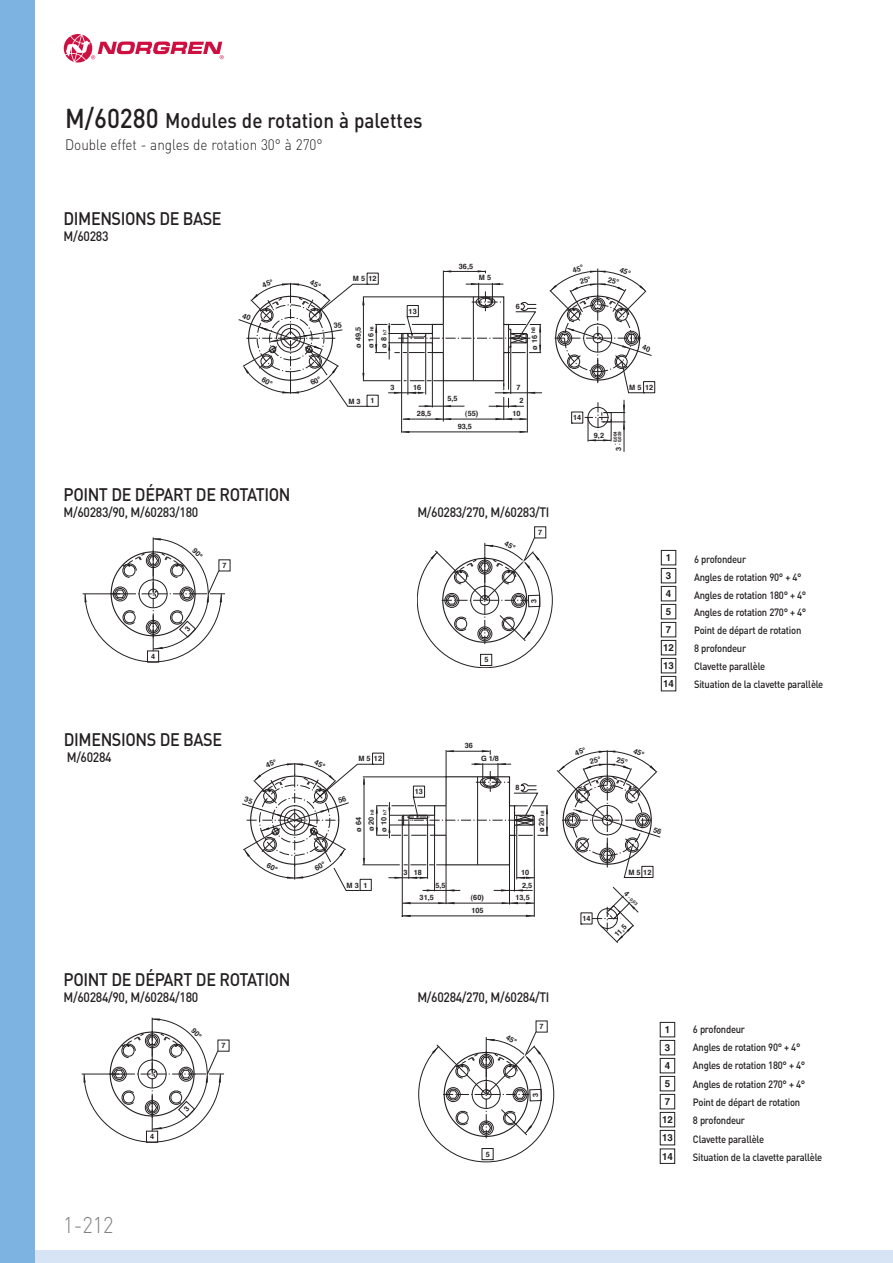
<style>
.page{position:relative;width:893px;height:1263px;background:#fff}
.page>*{position:absolute;margin:0;border:0;box-sizing:border-box;transform-origin:0 0}
.t1{font:300 22.5px "DIN";color:#808285;scale:.9 1}
.t2{font:500 21px "DIN";color:#231f20;scale:.9 1}
.t3{font:500 18px "DIN";letter-spacing:-.025em;color:#231f20;scale:.9 1}
.t4{font:300 15px "DIN";color:#231f20;scale:.9 1}
.t5{font:500 13.5px "DIN";letter-spacing:-.025em;color:#231f20;scale:.9 1}
.t6{font:500 10.5px/17.9px "DIN";letter-spacing:-.025em;color:#231f20;scale:.9 1}
.t7{font:700 9.75px "Norgren";color:#231f20}
.t8{font:700 7.35px/12.9px "Helvetica";color:#231f20}
.t9{font:700 4.5px "Helvetica";color:#231f20}
.s1{font-size:27px}
.s2{font-size:4.5px}
.s3{font-size:7.35px}
</style>
<div class="page">
<hr style="left:83px;top:594px;width:41px;height:1px;background:#231f20">
<hr style="left:153px;top:537px;width:1px;height:57px;background:#231f20">
<hr style="left:527px;top:342px;width:1px;height:91px;background:#231f20">
<hr style="left:401px;top:342px;width:1px;height:91px;background:#231f20">
<hr style="left:495px;top:393px;width:47px;height:1px;background:#231f20">
<hr style="left:402px;top:432px;width:125px;height:1px;background:#231f20">
<svg style="left:402px;top:431px;width:7px;height:2px"></svg>
<svg style="left:519px;top:431px;width:8px;height:2px"></svg>
<div style="left:643px;top:381px;width:12px;height:12px;border:1px solid #231f20"></div>
<hr style="left:624px;top:400px;width:1px;height:52px;background:#231f20">
<svg style="left:585px;top:402px;width:40px;height:40px"></svg>
<div style="left:571px;top:412px;width:12px;height:11px;border:1px solid #231f20"></div>
<div style="left:588px;top:407px;width:20px;height:21px;border:1px solid #231f20;border-radius:50%"></div>
<div style="left:534px;top:527px;width:12px;height:11px;border:1px solid #231f20"></div>
<hr style="left:82px;top:1074px;width:41px;height:1px;background:#231f20">
<hr style="left:152px;top:1018px;width:1px;height:56px;background:#231f20">
<svg style="left:592px;top:887px;width:47px;height:56px"></svg>
<div style="left:0;top:1250px;width:893px;height:13px;background:#d6e4f5"></div>
<div style="left:0;top:0;width:34px;height:1263px;background:#7cb3e1"></div>
<svg style="left:64px;top:34px;width:160px;height:29px"></svg>
<div style="left:661px;top:676px;width:15px;height:15px;border:1px solid #231f20"></div>
<div style="left:661px;top:658px;width:15px;height:15px;border:1px solid #231f20"></div>
<div style="left:661px;top:640px;width:15px;height:15px;border:1px solid #231f20"></div>
<div style="left:661px;top:622px;width:15px;height:15px;border:1px solid #231f20"></div>
<div style="left:661px;top:604px;width:15px;height:15px;border:1px solid #231f20"></div>
<div style="left:661px;top:586px;width:15px;height:15px;border:1px solid #231f20"></div>
<div style="left:661px;top:568px;width:15px;height:15px;border:1px solid #231f20"></div>
<div style="left:661px;top:550px;width:15px;height:15px;border:1px solid #231f20"></div>
<div style="left:660px;top:1149px;width:15px;height:15px;border:1px solid #231f20"></div>
<div style="left:660px;top:1130px;width:15px;height:15px;border:1px solid #231f20"></div>
<div style="left:660px;top:1112px;width:15px;height:15px;border:1px solid #231f20"></div>
<div style="left:660px;top:1094px;width:15px;height:15px;border:1px solid #231f20"></div>
<div style="left:660px;top:1076px;width:15px;height:15px;border:1px solid #231f20"></div>
<div style="left:660px;top:1058px;width:15px;height:15px;border:1px solid #231f20"></div>
<div style="left:660px;top:1040px;width:15px;height:15px;border:1px solid #231f20"></div>
<div style="left:660px;top:1022px;width:15px;height:15px;border:1px solid #231f20"></div>
<svg style="left:84px;top:538px;width:141px;height:124px"></svg>
<svg style="left:549px;top:268px;width:103px;height:126px"></svg>
<svg style="left:239px;top:270px;width:302px;height:152px"></svg>
<svg style="left:417px;top:538px;width:136px;height:130px"></svg>
<svg style="left:83px;top:1019px;width:141px;height:123px"></svg>
<svg style="left:242px;top:750px;width:306px;height:167px"></svg>
<svg style="left:557px;top:750px;width:104px;height:128px"></svg>
<svg style="left:418px;top:1032px;width:136px;height:130px"></svg>
<h2 class="t2" style="left:65px;top:113px;width:399px"><span class="s1">M/60280</span> Modules de rotation à palettes</h2>
<h3 class="t4" style="left:65px;top:139px;width:288px">Double effet - angles de rotation 30° à 270°</h3>
<h3 class="t3" style="left:64px;top:212px;width:177px">DIMENSIONS DE BASE</h3>
<p class="t5" style="left:64px;top:232px;width:51px">M/60283</p>
<p class="t8" style="left:353px;top:273px;width:14px">M 5</p>
<p class="t8" style="left:368px;top:273px;width:10px">12</p>
<p class="t8" style="left:409px;top:305px;width:10px">13</p>
<p class="t8" style="left:459px;top:260px;width:16px">36,5</p>
<p class="t8" style="left:479px;top:272px;width:14px">M 5</p>
<p class="t8" style="left:516px;top:301px;width:6px">6</p>
<p class="t8" style="left:365px;top:348px;width:23px;rotate:-90deg">ø 16 <span class="s2">h8 </span>ø 8 <span class="s2">h7</span></p>
<p class="t8" style="left:529px;top:350px;width:24px;rotate:-90deg">ø 16 <sup>h8</sup></p>
<p class="t8" style="left:352px;top:348px;width:22px;rotate:-90deg">ø 49,5</p>
<p class="t8" style="left:348px;top:395px;width:14px">M 3</p>
<p class="t8" style="left:370px;top:395px;width:6px">1</p>
<p class="t8" style="left:390px;top:382px;width:6px">3</p>
<p class="t8" style="left:413px;top:382px;width:10px">16</p>
<p class="t8" style="left:447px;top:393px;width:12px">5,5</p>
<p class="t8" style="left:516px;top:382px;width:6px">7</p>
<p class="t8" style="left:519px;top:395px;width:6px">2</p>
<p class="t8" style="left:417px;top:408px;width:16px">28,5</p>
<p class="t8" style="left:465px;top:408px;width:14px">(55)</p>
<p class="t8" style="left:512px;top:408px;width:10px">10</p>
<p class="t8" style="left:458px;top:421px;width:16px">93,5</p>
<h3 class="t3" style="left:64px;top:488px;width:254px">POINT DE DÉPART DE ROTATION</h3>
<p class="t5" style="left:64px;top:508px;width:151px">M/60283/90, M/60283/180</p>
<p class="t5" style="left:417px;top:508px;width:148px">M/60283/270, M/60283/TI</p>
<p class="t8" style="left:151px;top:650px;width:6px">4</p>
<p class="t8" style="left:222px;top:559px;width:6px">7</p>
<h3 class="t3" style="left:64px;top:733px;width:177px">DIMENSIONS DE BASE</h3>
<p class="t5" style="left:67px;top:753px;width:51px">M/60284</p>
<p class="t8" style="left:538px;top:526px;width:6px">7</p>
<p class="t8" style="left:358px;top:753px;width:14px">M 5</p>
<p class="t8" style="left:374px;top:753px;width:10px">12</p>
<p class="t8" style="left:415px;top:786px;width:10px">13</p>
<p class="t8" style="left:484px;top:654px;width:6px">5</p>
<p class="t8" style="left:465px;top:740px;width:10px">36</p>
<p class="t8" style="left:481px;top:753px;width:19px">G 1/8</p>
<p class="t8" style="left:515px;top:782px;width:6px">8</p>
<p class="t8" style="left:366px;top:832px;width:24px;rotate:-90deg">ø 20 <span class="s2">h8 </span>ø 10 <span class="s2">h7</span></p>
<p class="t8" style="left:536px;top:832px;width:23px;rotate:-90deg">ø 20 <span class="s2">h8</span></p>
<p class="t8" style="left:353px;top:832px;width:16px;rotate:-90deg">ø 64</p>
<p class="t8" style="left:346px;top:879px;width:14px">M 3</p>
<p class="t8" style="left:364px;top:879px;width:6px">1</p>
<p class="t8" style="left:414px;top:866px;width:10px">18</p>
<p class="t8" style="left:403px;top:867px;width:6px">3</p>
<p class="t8" style="left:435px;top:879px;width:12px">5,5</p>
<p class="t8" style="left:521px;top:867px;width:10px">10</p>
<p class="t8" style="left:522px;top:879px;width:12px">2,5</p>
<p class="t8" style="left:420px;top:892px;width:16px">31,5</p>
<p class="t8" style="left:471px;top:892px;width:14px">(60)</p>
<p class="t8" style="left:515px;top:892px;width:16px">13,5</p>
<p class="t8" style="left:471px;top:905px;width:14px">105</p>
<h3 class="t3" style="left:64px;top:973px;width:254px">POINT DE DÉPART DE ROTATION</h3>
<p class="t5" style="left:64px;top:992px;width:151px">M/60284/90, M/60284/180</p>
<p class="t5" style="left:417px;top:992px;width:148px">M/60284/270, M/60284/TI</p>
<h1 class="t1" style="left:63px;top:1217px;width:57px">1-212</h1>
<p class="t8" style="left:150px;top:1131px;width:6px">4</p>
<p class="t8" style="left:221px;top:1040px;width:6px">7</p>
<p class="t8" style="left:486px;top:1148px;width:6px">5</p>
<p class="t8" style="left:539px;top:1021px;width:6px">7</p>
<p class="t8" style="left:573px;top:412px;width:10px">14</p>
<p class="t8" style="left:629px;top:382px;width:14px">M 5</p>
<p class="t8" style="left:645px;top:381px;width:10px">12</p>
<p class="t8" style="left:594px;top:429px;width:12px">9,2</p>
<p class="t9" style="left:613px;top:445px;width:16px;rotate:-90deg">- 0,004</p>
<p class="t9" style="left:618px;top:445px;width:16px;rotate:-90deg">- 0,029</p>
<p class="t8" style="left:613px;top:451px;width:6px;rotate:-90deg">3</p>
<p class="t7" style="left:666px;top:554px;width:7px">1</p>
<p class="t6" style="left:694px;top:552px;width:145px">6 profondeur<br>Angles de rotation 90° + 4°<br>Angles de rotation 180° + 4°<br>Angles de rotation 270° + 4°<br>Point de départ de rotation<br>8 profondeur<br>Clavette parallèle<br>Situation de la clavette parallèle</p>
<p class="t7" style="left:666px;top:572px;width:7px">3</p>
<p class="t7" style="left:666px;top:590px;width:7px">4</p>
<p class="t7" style="left:666px;top:608px;width:7px">5</p>
<p class="t7" style="left:666px;top:626px;width:7px">7</p>
<p class="t7" style="left:663px;top:644px;width:12px">12</p>
<p class="t7" style="left:663px;top:662px;width:12px">13</p>
<p class="t7" style="left:663px;top:680px;width:12px">14</p>
<p class="t8" style="left:582px;top:913px;width:10px">14</p>
<p class="t8" style="left:628px;top:866px;width:24px">M 5 12</p>
<p class="t9" style="left:626px;top:891px;width:19px;rotate:45deg"><span class="s3">4</span> - 0,03</p>
<p class="t8" style="left:612px;top:931px;width:15px;rotate:-45deg">11,5</p>
<p class="t7" style="left:665px;top:1026px;width:7px">1</p>
<p class="t6" style="left:693px;top:1021px;width:145px;line-height:18.3px">6 profondeur<br>Angles de rotation 90° + 4°<br>Angles de rotation 180° + 4°<br>Angles de rotation 270° + 4°<br>Point de départ de rotation<br>8 profondeur<br>Clavette parallèle<br>Situation de la clavette parallèle</p>
<p class="t7" style="left:665px;top:1044px;width:7px">3</p>
<p class="t7" style="left:665px;top:1062px;width:7px">4</p>
<p class="t7" style="left:665px;top:1080px;width:7px">5</p>
<p class="t7" style="left:665px;top:1098px;width:7px">7</p>
<p class="t7" style="left:662px;top:1116px;width:12px">12</p>
<p class="t7" style="left:662px;top:1134px;width:12px">13</p>
<p class="t7" style="left:662px;top:1153px;width:12px">14</p>
</div>
